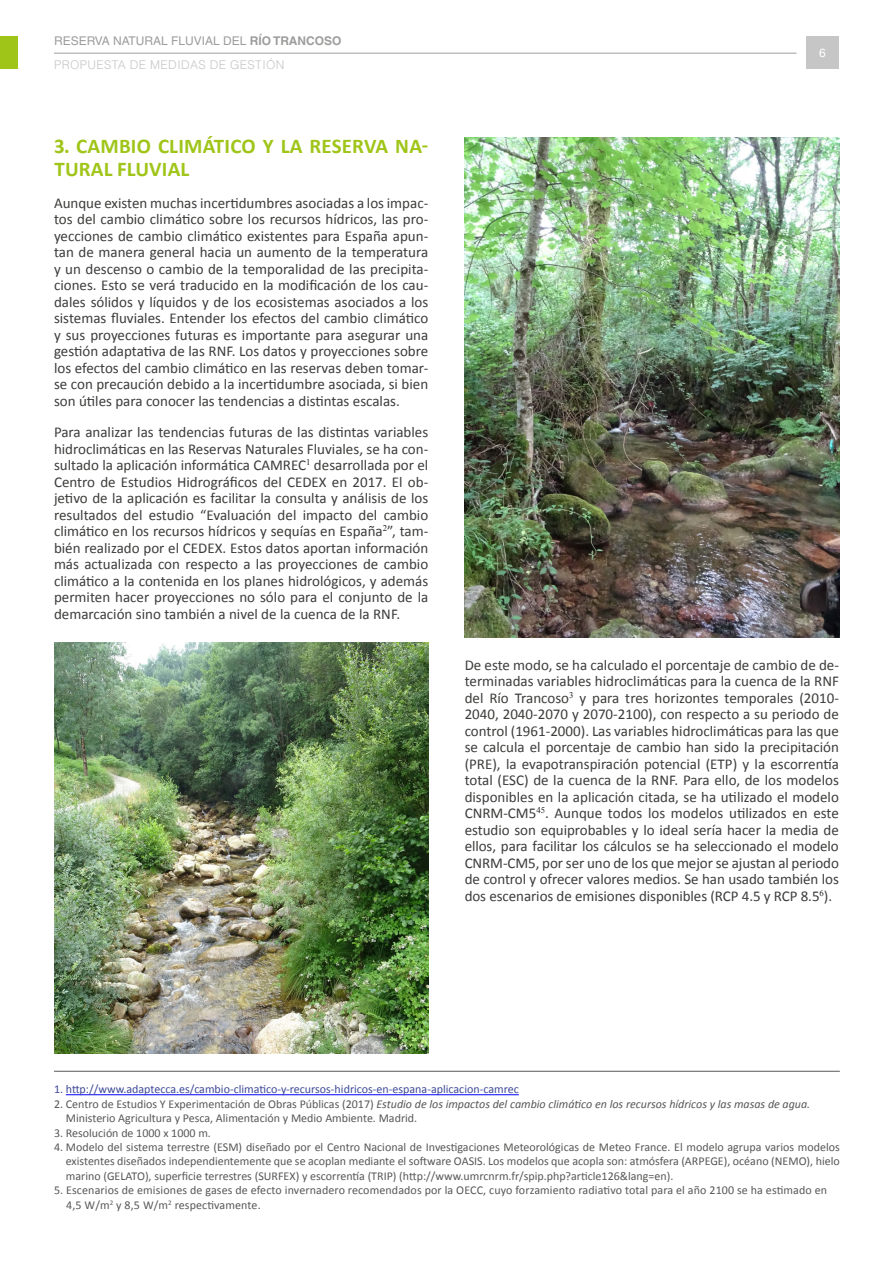
<style>
.page{position:relative;width:893px;height:1263px;background:#fff}
.page>*{position:absolute;margin:0;border:0;box-sizing:border-box;transform-origin:0 0}
._1-Tema{font:700 21px/23.1px "Calibri";letter-spacing:.01em;color:#a0c519}
.Texto{font:15px/16.5px "Calibri";color:#3c3c3b;text-align:justify}
.t1{font:12px/14.4px "Calibri";color:#575756}
.t2{font:12px "Calibri";color:#3e4898}
.t3{font:300 12px/24.5px "Helvetica LT Std";letter-spacing:.03em;color:#c6c6c6}
.t4{font:12px "Helvetica LT Std";color:#fff}
.s1{font-weight:400;color:#9d9d9c}
.s2{font-weight:700;color:#9d9d9c}
.s3{font-style:italic}
</style>
<div class="page">
<hr style="left:54px;top:53px;width:743px;height:1px;background:#9d9d9c">
<div style="left:0;top:36px;width:18px;height:33px;background:#a0c519"></div>
<div style="left:806px;top:36px;width:33px;height:33px;background:#c6c6c6"></div>
<hr style="left:66px;top:1094px;width:453px;height:1px;background:#00f">
<hr style="left:54px;top:1071px;width:786px;height:1px;background:#575756">
<img style="left:54px;top:642px;width:374px;height:411px">
<img style="left:465px;top:137px;width:375px;height:500px">
<p class="t3" style="left:54px;top:28px;width:289px"><span class="s1">RESERVA NATURAL FLUVIAL DEL</span> <span class="s2">RÍO TRANCOSO<br></span>PROPUESTA DE MEDIDAS DE GESTIÓN</p>
<p class="_1-Tema" style="left:54px;top:134px;width:376px">3. CAMBIO CLIMÁTICO Y LA RESERVA NA-<br>TURAL FLUVIAL</p>
<p class="Texto" style="left:54px;top:194px;width:376px">Aunque existen muchas incertidumbres asociadas a los impac&shy;tos del cambio climático sobre los recursos hídricos, las pro&shy;yecciones de cambio climático existentes para España apun&shy;tan de manera general hacia un aumento de la temperatura y un descenso o cambio de la temporalidad de las precipita&shy;ciones. Esto se verá traducido en la modificación de los cau&shy;dales sólidos y líquidos y de los ecosistemas asociados a los sistemas fluviales. Entender los efectos del cambio climático y sus proyecciones futuras es importante para asegurar una gestión adaptativa de las RNF. Los datos y proyecciones sobre los efectos del cambio climático en las reservas deben tomar&shy;se con precaución debido a la incertidumbre asociada, si bien son útiles para conocer las tendencias a distintas escalas.</p>
<p class="Texto" style="left:54px;top:423px;width:376px">Para analizar las tendencias futuras de las distintas variables hidroclimáticas en las Reservas Naturales Fluviales, se ha con&shy;sultado la aplicación informática CAMREC<sup>1</sup> desarrollada por el Centro de Estudios Hidrográficos del CEDEX en 2017. El ob&shy;jetivo de la aplicación es facilitar la consulta y análisis de los resultados del estudio “Evaluación del impacto del cambio climático en los recursos hídricos y sequías en España<sup>2</sup>”, tam&shy;bién realizado por el CEDEX. Estos datos aportan información más actualizada con respecto a las proyecciones de cambio climático a la contenida en los planes hidrológicos, y además permiten hacer proyecciones no sólo para el conjunto de la demarcación sino también a nivel de la cuenca de la RNF.</p>
<p class="t4" style="left:819px;top:46px;width:8px">6</p>
<p class="Texto" style="left:465px;top:656px;width:376px">De este modo, se ha calculado el porcentaje de cambio de de&shy;terminadas variables hidroclimáticas para la cuenca de la RNF del Río Trancoso<sup>3</sup> y para tres horizontes temporales (2010- 2040, 2040-2070 y 2070-2100), con respecto a su periodo de control (1961-2000). Las variables hidroclimáticas para las que se calcula el porcentaje de cambio han sido la precipitación (PRE), la evapotranspiración potencial (ETP) y la escorrentía total (ESC) de la cuenca de la RNF. Para ello, de los modelos disponibles en la aplicación citada, se ha utilizado el modelo CNRM-CM5<sup>45</sup>. Aunque todos los modelos utilizados en este estudio son equiprobables y lo ideal sería hacer la media de ellos, para facilitar los cálculos se ha seleccionado el modelo CNRM-CM5, por ser uno de los que mejor se ajustan al periodo de control y ofrecer valores medios. Se han usado también los dos escenarios de emisiones disponibles (RCP 4.5 y RCP 8.5<sup>6</sup>).</p>
<p class="t2" style="left:54px;top:1081px;width:466px">1. http://www.adaptecca.es/cambio-climatico-y-recursos-hidricos-en-espana-aplicacion-camrec</p>
<p class="t1" style="left:66px;top:1096px;width:746px;text-indent:-12px">2. Centro de Estudios Y Experimentación de Obras Públicas (2017) <span class="s3">Estudio de los impactos del cambio climático en los recursos hídricos y las masas de agua.<br></span>Ministerio Agricultura y Pesca, Alimentación y Medio Ambiente. Madrid.</p>
<p class="t1" style="left:54px;top:1125px;width:158px">3. Resolución de 1000 x 1000 m.</p>
<p class="t1" style="left:66px;top:1139px;width:775px;text-align:justify;text-indent:-12px">4. Modelo del sistema terrestre (ESM) diseñado por el Centro Nacional de Investigaciones Meteorológicas de Meteo France. El modelo agrupa varios modelos existentes diseñados independientemente que se acoplan mediante el software OASIS. Los modelos que acopla son: atmósfera (ARPEGE), océano (NEMO), hielo marino (GELATO), superficie terrestres (SURFEX) y escorrentía (TRIP) (http://www.umrcnrm.fr/spip.php?article126&amp;lang=en).</p>
<p class="t1" style="left:66px;top:1183px;width:762px;text-indent:-12px">5. Escenarios de emisiones de gases de efecto invernadero recomendados por la OECC, cuyo forzamiento radiativo total para el año 2100 se ha estimado en<br>4,5 W/m<sup>2</sup> y 8,5 W/m<sup>2</sup> respectivamente.</p>
</div>
